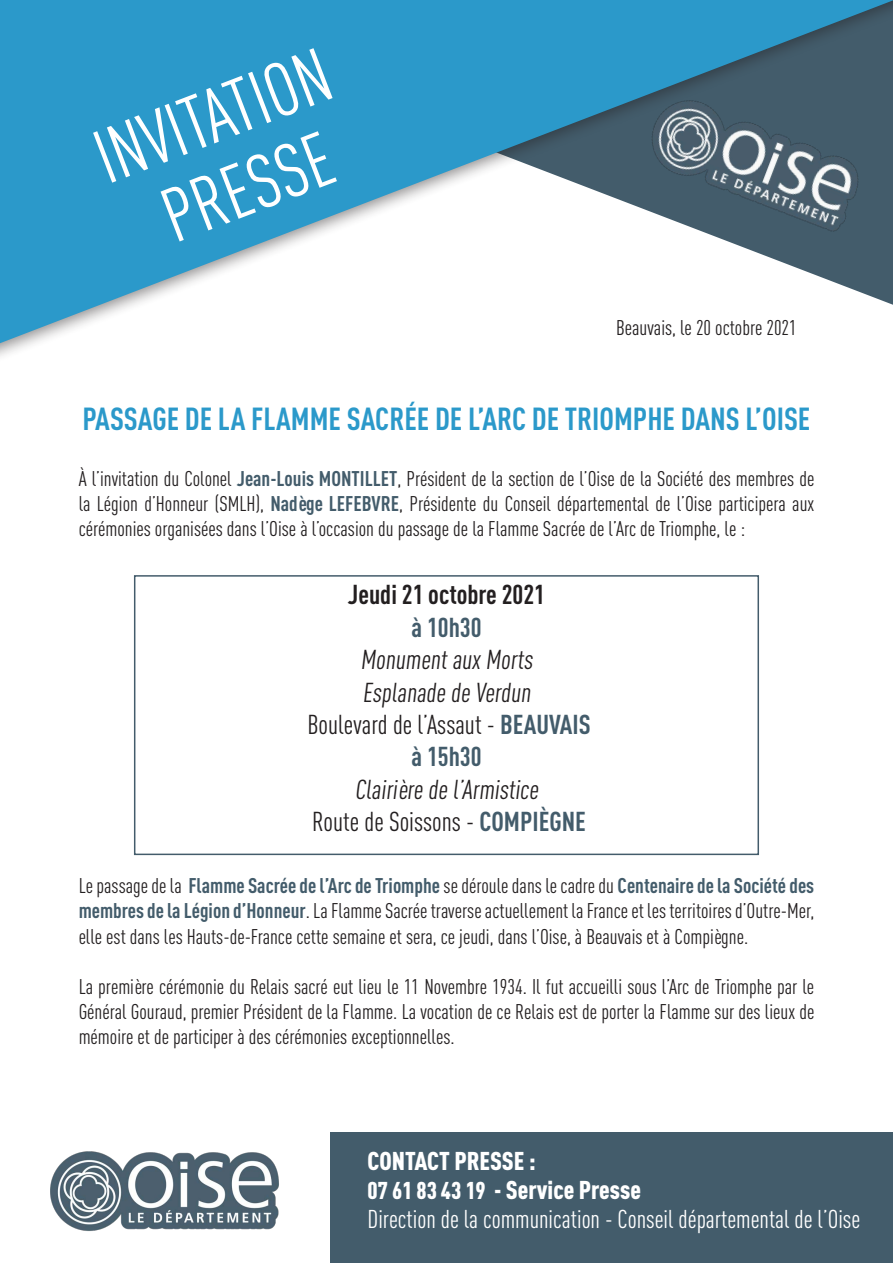
<style>
.page{position:relative;width:893px;height:1263px;background:#fff}
.page>*{position:absolute;margin:0;border:0;box-sizing:border-box;transform-origin:0 0}
.t1{font:75px/79.1px "DIN Cond";color:#fff;text-align:center}
.t2{font:700 31.5px "DIN Cond";color:#2b99ca}
.t3{font:27px "DIN Cond";color:#231f20}
.t4{font:700 27px "DIN Cond";color:#231f20}
.t5{font:700 27px "DIN Cond";color:#435c6b}
.t6{font:25.35px/29.1px "DIN Cond";color:#fff}
.t7{font:21px/25.2px "DIN Cond";color:#231f20;text-align:justify}
.s1{font-weight:700;color:#435c6b}
.s2{font-weight:900}
.s3{font-weight:900;font-size:24px}
</style>
<div class="page">
<svg style="left:0;top:0;width:893px;height:351px;fill:#2b99ca"></svg>
<img style="left:636px;top:86px;width:236px;height:155px">
<div style="left:330px;top:1132px;width:563px;height:131px;background:#435c6b"></div>
<img style="left:50px;top:1151px;width:229px;height:80px">
<img style="left:165px;top:1198px;width:114px;height:33px">
<div style="left:134px;top:575px;width:625px;height:280px;border:2px solid #435c6b"></div>
<h1 class="t1" style="left:83px;top:122px;width:248px;rotate:-21deg">INVITATION<br>PRESSE</h1>
<p class="t7" style="left:616px;top:315px;width:182px">Beauvais, le 20 octobre 2021</p>
<p class="t2" style="left:83px;top:400px;width:729px">PASSAGE DE LA FLAMME SACRÉE DE L’ARC DE TRIOMPHE DANS L’OISE</p>
<p class="t7" style="left:79px;top:465px;width:737px">À l’invitation du Colonel <span class="s1">Jean-Louis MONTILLET</span>, Président de la section de l’Oise de la Société des membres de la Légion d’Honneur (SMLH), <span class="s1">Nadège LEFEBVRE</span>, Présidente du Conseil départemental de l’Oise participera aux cérémonies organisées dans l’Oise à l’occasion du passage de la Flamme Sacrée de l’Arc de Triomphe, le :</p>
<p class="t4" style="left:348px;top:578px;width:199px">Jeudi 21 octobre 2021</p>
<p class="t5" style="left:411px;top:611px;width:72px">à 10h30</p>
<p class="t3" style="left:361px;top:644px;width:177px">Monumentaux Morts</p>
<p class="t3" style="left:362px;top:676px;width:173px">Esplanade de Verdun</p>
<p class="t3" style="left:307px;top:709px;width:285px">Boulevard de l’Assaut - <span class="s1">BEAUVAIS</span></p>
<p class="t5" style="left:411px;top:740px;width:72px">à 15h30</p>
<p class="t3" style="left:355px;top:774px;width:189px">Clairière de l’Armistice</p>
<p class="t3" style="left:312px;top:806px;width:275px">Route de Soissons - <span class="s1">COMPIÈGNE</span></p>
<p class="t7" style="left:79px;top:873px;width:737px">Le passage de la <span class="s1">Flamme Sacrée de l’Arc de Triomphe</span> se déroule dans le cadre du <span class="s1">Centenaire de la Société des membres de la Légion d’Honneur</span>. La Flamme Sacrée traverse actuellement la France et les territoires d’Outre-Mer, elle est dans les Hauts-de-France cette semaine et sera, ce jeudi, dans l’Oise, à Beauvais et à Compiègne.</p>
<p class="t7" style="left:79px;top:974px;width:737px">La première cérémonie du Relais sacré eut lieu le 11 Novembre 1934. Il fut accueilli sous l’Arc de Triomphe par le Général Gouraud, premier Président de la Flamme. La vocation de ce Relais est de porter la Flamme sur des lieux de mémoire et de participer à des cérémonies exceptionnelles.</p>
<p class="t6" style="left:368px;top:1146px;width:494px"><span class="s2">CONTACT PRESSE :<br></span><span class="s3">07 61 83 43 19</span> <span class="s2">- Service Presse<br></span>Direction de la communication - Conseil départemental de l’Oise</p>
</div>
